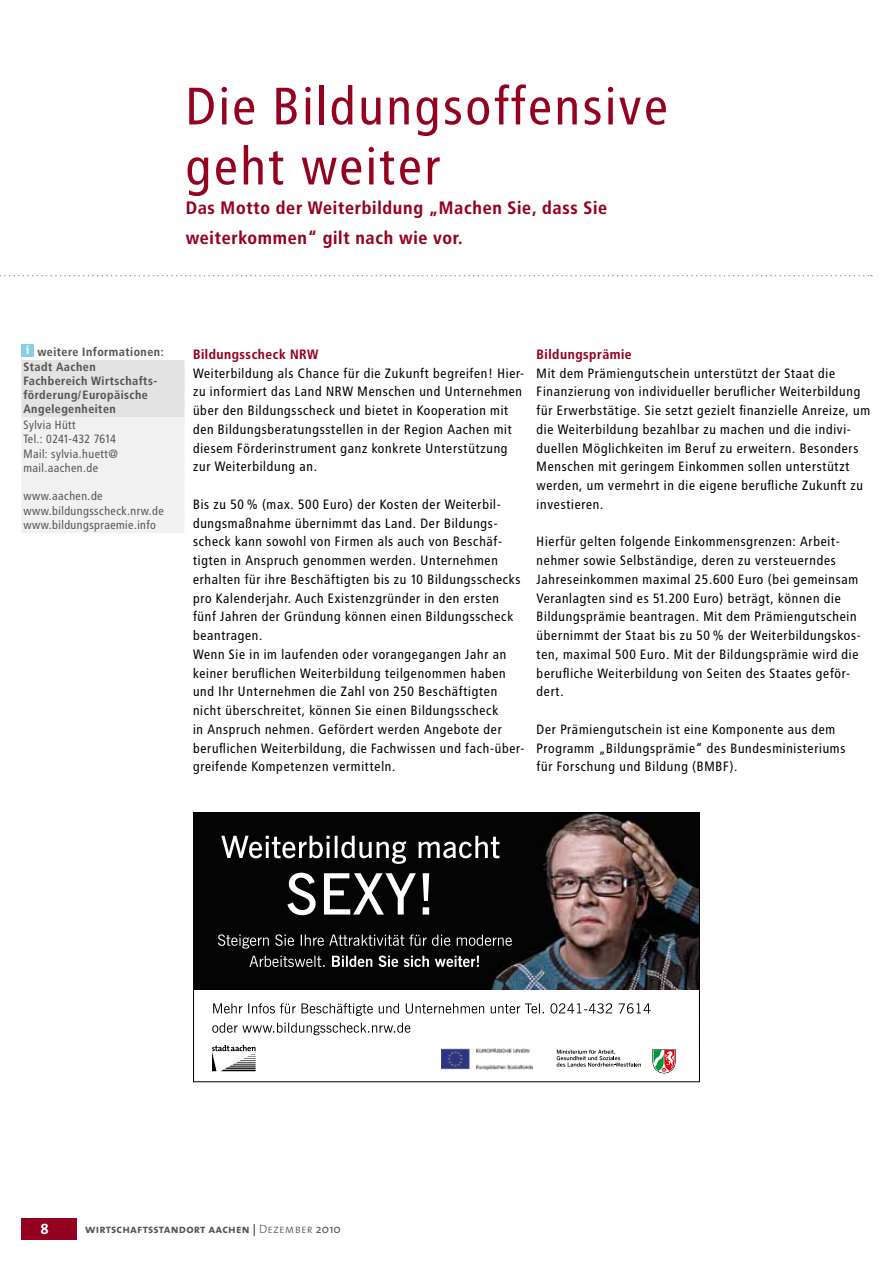
<style>
.page{position:relative;width:893px;height:1263px;background:#fff}
.page>*{position:absolute;margin:0;border:0;box-sizing:border-box;transform-origin:0 0}
.t1{font:52.5px/60px "Transit";letter-spacing:.02em;color:#94021f}
.t2{font:700 18px/30px "Transit";letter-spacing:.02em;color:#94021f}
.t3{font:15px "The Mix Bold Caps";color:#fff}
.t4{font:13.5px/18.8px "Transit";letter-spacing:.02em;color:#000}
.t5{font:700 13.5px "Transit";letter-spacing:.02em;color:#94021f}
.t6{font:12px/14.2px "Transit";color:#565655}
.t7{font:700 12px/14.2px "Transit";letter-spacing:.02em;color:#565655}
.t8{font:12px "The Mix Bold Caps";letter-spacing:.015em;color:#565655}
.s1{font-family:"The Mix Light Caps"}
.s2{font-family:"The Mix"}
</style>
<div class="page">
<div style="left:21px;top:1218px;width:56px;height:21px;background:#94021f"></div>
<div style="left:21px;top:360px;width:164px;height:16px;background:#e3e3e3"></div>
<div style="left:21px;top:374px;width:164px;height:17px;background:#e3e3e3"></div>
<div style="left:21px;top:388px;width:164px;height:17px;background:#e3e3e3"></div>
<div style="left:21px;top:403px;width:164px;height:16px;background:#e3e3e3"></div>
<div style="left:21px;top:417px;width:164px;height:16px;background:#f1f1f1"></div>
<div style="left:21px;top:431px;width:164px;height:17px;background:#f1f1f1"></div>
<div style="left:21px;top:445px;width:164px;height:17px;background:#f1f1f1"></div>
<div style="left:21px;top:460px;width:164px;height:16px;background:#f1f1f1"></div>
<div style="left:21px;top:474px;width:164px;height:16px;background:#f1f1f1"></div>
<div style="left:21px;top:488px;width:164px;height:17px;background:#f1f1f1"></div>
<div style="left:21px;top:502px;width:164px;height:17px;background:#f1f1f1"></div>
<div style="left:21px;top:517px;width:164px;height:16px;background:#f1f1f1"></div>
<div style="left:21px;top:344px;width:13px;height:12px;background:#87cfe6"></div>
<svg style="left:0;top:275px;width:872px;height:1px"></svg>
<img style="left:195px;top:814px;width:503px;height:176px">
<svg style="left:557px;top:1050px;width:84px;height:17px"></svg>
<svg style="left:652px;top:1049px;width:23px;height:24px"></svg>
<img style="left:442px;top:1049px;width:91px;height:20px">
<svg style="left:212px;top:1045px;width:44px;height:26px"></svg>
<div style="left:193px;top:812px;width:507px;height:270px;border:1px solid #000"></div>
<svg style="left:287px;top:873px;width:142px;height:42px"></svg>
<svg style="left:221px;top:836px;width:278px;height:28px"></svg>
<svg style="left:249px;top:955px;width:230px;height:12px;background:#515151"></svg>
<svg style="left:218px;top:934px;width:294px;height:15px;background:#333"></svg>
<svg style="left:212px;top:1023px;width:198px;height:12px"></svg>
<svg style="left:213px;top:1003px;width:438px;height:13px"></svg>
<h1 class="t1" style="left:186px;top:77px;width:485px">Die Bildungsoffensive geht weiter</h1>
<h2 class="t2" style="left:186px;top:193px;width:423px">Das Motto der Weiterbildung „Machen Sie, dass Sie weiterkommen“ gilt nach wie vor.</h2>
<p class="t7" style="left:23px;top:345px;width:142px"><sup>i</sup> weitere Informationen:<br>Stadt Aachen<br>Fachbereich Wirtschafts&shy;förderung/Europäische<br>Angelegenheiten</p>
<p class="t6" style="left:23px;top:418px;width:97px">Sylvia Hütt<br>Tel.: 0241-432 7614<br>Mail: sylvia.huett@ mail.aachen.de</p>
<p class="t6" style="left:23px;top:489px;width:142px">www.aachen.de www.bildungsscheck.nrw.de www.bildungspraemie.info</p>
<p class="t5" style="left:193px;top:346px;width:127px">Bildungsscheck NRW</p>
<p class="t4" style="left:193px;top:364px;width:333px">Weiterbildung als Chance für die Zukunft begreifen! Hier&shy;zu informiert das Land NRW Menschen und Unternehmen über den Bildungsscheck und bietet in Kooperation mit den Bildungsberatungsstellen in der Region Aachen mit diesem Förderinstrument ganz konkrete Unterstützung zur Weiterbildung an.</p>
<p class="t4" style="left:193px;top:495px;width:333px">Bis zu 50 % (max. 500 Euro) der Kosten der Weiterbil&shy;dungsmaßnahme übernimmt das Land. Der Bildungs&shy;scheck kann sowohl von Firmen als auch von Beschäf&shy;tigten in Anspruch genommen werden. Unternehmen erhalten für ihre Beschäftigten bis zu 10 Bildungsschecks pro Kalenderjahr. Auch Existenzgründer in den ersten fünf Jahren der Gründung können einen Bildungsscheck beantragen.<br>Wenn Sie in im laufenden oder vorangegangen Jahr an keiner beruflichen Weiterbildung teilgenommen haben und Ihr Unternehmen die Zahl von 250 Beschäftigten nicht überschreitet, können Sie einen Bildungsscheck<br>in Anspruch nehmen. Gefördert werden Angebote der beruflichen Weiterbildung, die Fachwissen und fach-über&shy;greifende Kompetenzen vermitteln.</p>
<p class="t5" style="left:537px;top:346px;width:97px">Bildungsprämie</p>
<p class="t4" style="left:537px;top:364px;width:336px">Mit dem Prämiengutschein unterstützt der Staat die Finanzierung von individueller beruflicher Weiterbildung für Erwerbstätige. Sie setzt gezielt finanzielle Anreize, um die Weiterbildung bezahlbar zu machen und die indivi&shy;duellen Möglichkeiten im Beruf zu erweitern. Besonders Menschen mit geringem Einkommen sollen unterstützt werden, um vermehrt in die eigene berufliche Zukunft zu investieren.</p>
<p class="t4" style="left:537px;top:532px;width:326px">Hierfür gelten folgende Einkommensgrenzen: Arbeit&shy;nehmer sowie Selbständige, deren zu versteuerndes Jahreseinkommen maximal 25.600 Euro (bei gemeinsam Veranlagten sind es 51.200 Euro) beträgt, können die Bildungsprämie beantragen. Mit dem Prämiengutschein übernimmt der Staat bis zu 50 % der Weiterbildungskos&shy;ten, maximal 500 Euro. Mit der Bildungsprämie wird die berufliche Weiterbildung von Seiten des Staates geför&shy;dert.</p>
<p class="t4" style="left:537px;top:720px;width:311px">Der Prämiengutschein ist eine Komponente aus dem<br>Programm „Bildungsprämie“ des Bundesministeriums für Forschung und Bildung (BMBF).</p>
<p class="t3" style="left:40px;top:1217px;width:10px">8</p>
<p class="t8" style="left:85px;top:1219px;width:257px">wirtschaftsstandort aachen | <span class="s1">Dezember</span> <span class="s2">2010</span></p>
</div>
